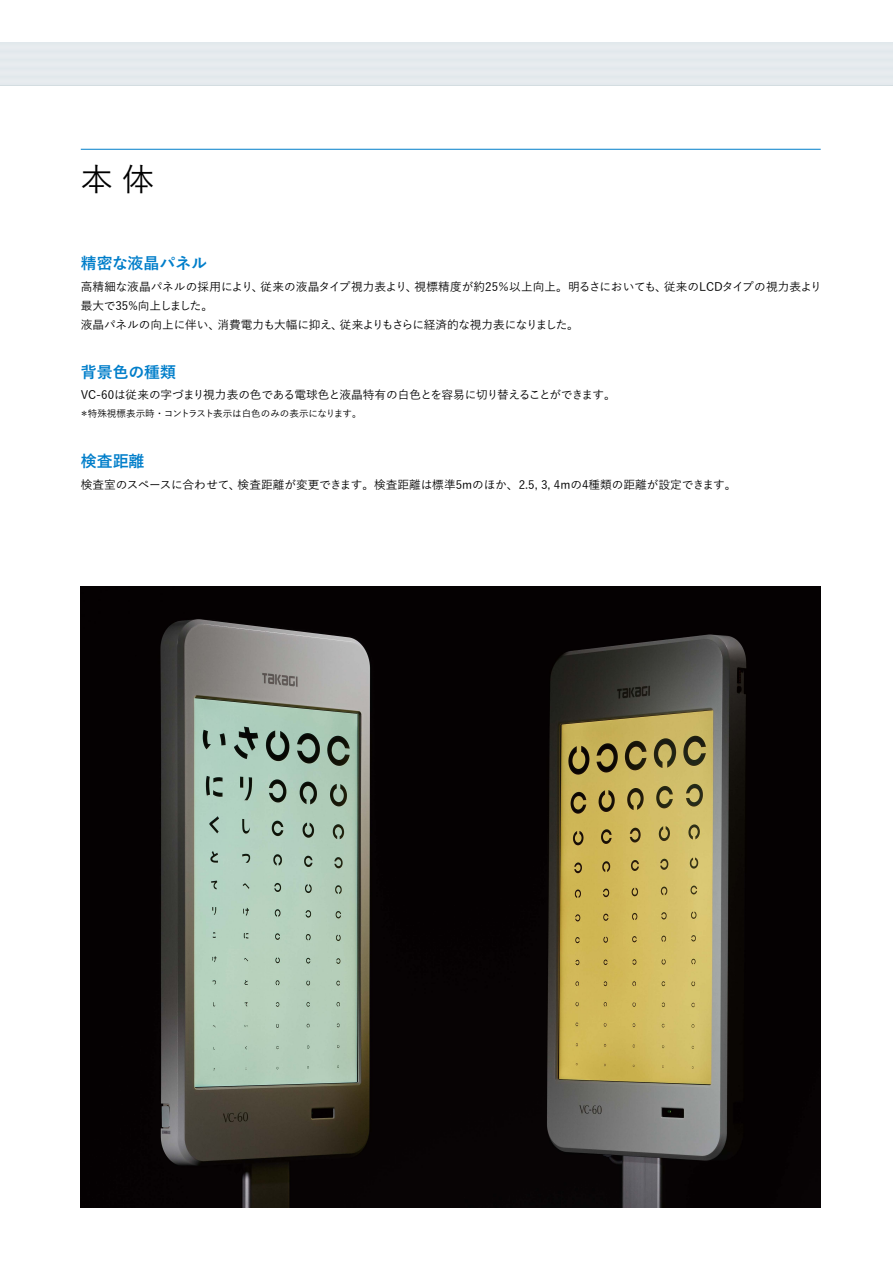
<style>
.page{position:relative;width:893px;height:1263px;background:#fff}
.page>*{position:absolute;margin:0;border:0;box-sizing:border-box;transform-origin:0 0}
.t1{font:500 31.95px "Yu Go";color:#000}
.t2{font:700 15.9px "Yu Go";color:#007eca}
.t3{font:500 11.7px/19.2px "Yu Go";letter-spacing:-.005em;color:#000}
.t4{font:500 9.6px "Yu Go";letter-spacing:-.005em;color:#000}
</style>
<div class="page">
<hr style="left:81px;top:149px;width:740px;height:1px;background:#007eca">
<img style="left:81px;top:587px;width:740px;height:621px">
<div style="left:0;top:43px;width:893px;height:8px;background:#e6ebee"></div>
<div style="left:0;top:51px;width:893px;height:9px;background:#e6ebee"></div>
<div style="left:0;top:60px;width:893px;height:8px;background:#e6ebee"></div>
<div style="left:0;top:68px;width:893px;height:9px;background:#e6ebee"></div>
<div style="left:0;top:77px;width:893px;height:8px;background:#e6ebee"></div>
<h1 class="t1" style="left:81px;top:149px;width:75px">本体</h1>
<h2 class="t2" style="left:81px;top:254px;width:128px">精密な液晶パネル</h2>
<p class="t3" style="left:81px;top:276px;width:743px">高精細な液晶パネルの採用により、従来の液晶タイプ視力表より、視標精度が約25％以上向上。明るさにおいても、従来のLCDタイプの視力表より最大で35%向上しました。<br>液晶パネルの向上に伴い、消費電力も大幅に抑え、従来よりもさらに経済的な視力表になりました。</p>
<h2 class="t2" style="left:81px;top:363px;width:97px">背景色の種類</h2>
<p class="t3" style="left:81px;top:384px;width:536px">VC-60は従来の字づまり視力表の色である電球色と液晶特有の白色とを容易に切り替えることができます。</p>
<p class="t4" style="left:80px;top:404px;width:284px">＊特殊視標表示時・コントラスト表示は白色のみの表示になります。</p>
<h2 class="t2" style="left:81px;top:452px;width:65px">検査距離</h2>
<p class="t3" style="left:81px;top:473px;width:657px">検査室のスペースに合わせて、検査距離が変更できます。検査距離は標準5mのほか、2.5, 3, 4mの4種類の距離が設定できます。</p>
</div>
